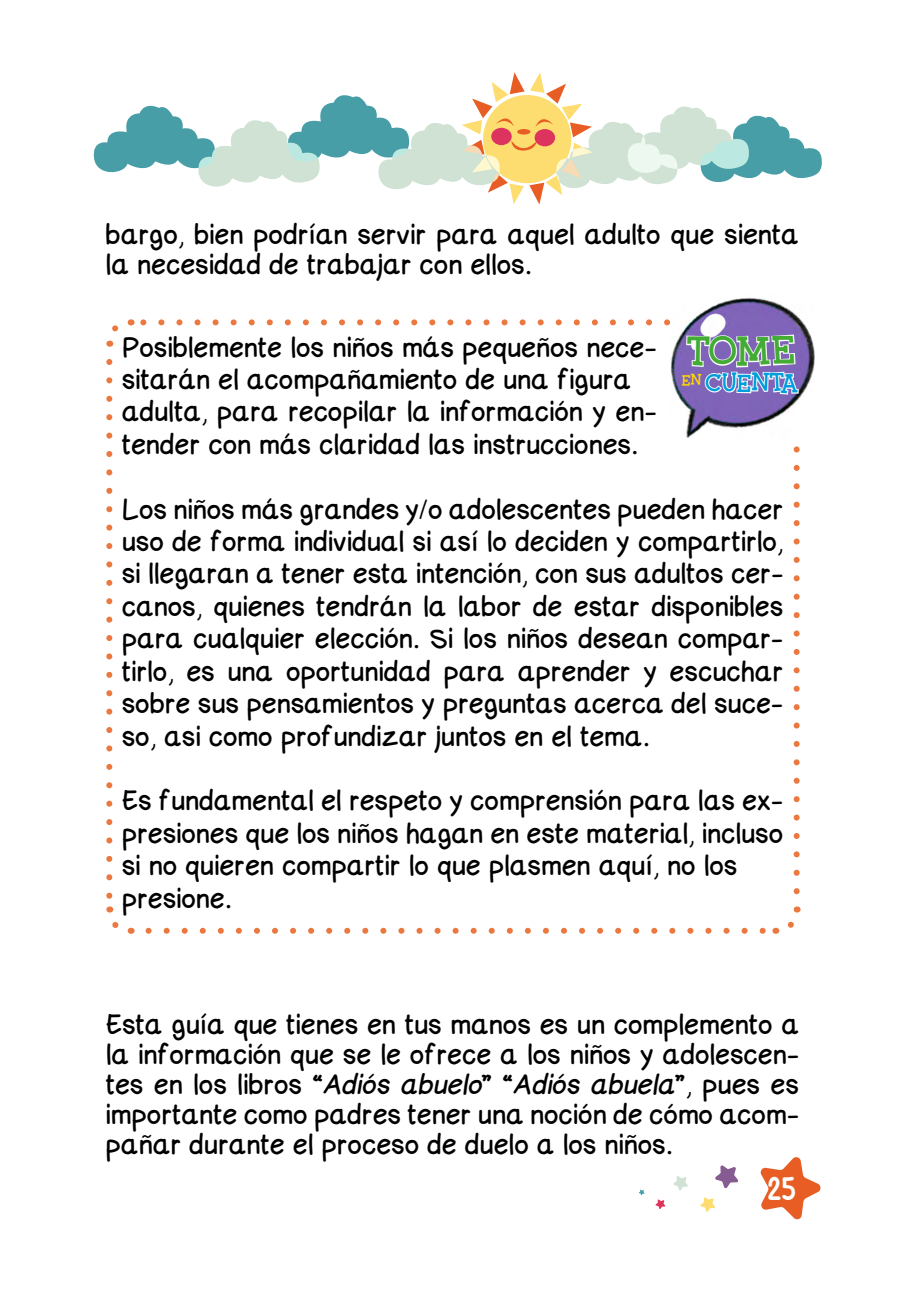
<style>
.page{position:relative;width:906px;height:1289px;background:#fff}
.page>*{position:absolute;margin:0;border:0;box-sizing:border-box;transform-origin:0 0}
.t1{font:36px "Twiddlestix";color:#44ac34}
.t2{font:33px "Jelly Anika";color:#fff}
.t3{font:27px/32.4px "Comic Neue Sans ID";color:#000}
.t4{font:22.5px "Twiddlestix";color:#009ddc}
.t5{font:13.65px "Twiddlestix";color:#ffd700}
.s1{font-style:italic}
</style>
<div class="page">
<svg style="left:94px;top:72px;width:728px;height:132px"></svg>
<svg style="left:715px;top:1165px;width:23px;height:23px"></svg>
<svg style="left:673px;top:1176px;width:15px;height:14px"></svg>
<svg style="left:700px;top:1197px;width:15px;height:14px"></svg>
<svg style="left:655px;top:1199px;width:10px;height:9px"></svg>
<svg style="left:639px;top:1189px;width:5px;height:6px"></svg>
<svg style="left:760px;top:1157px;width:60px;height:62px"></svg>
<svg style="left:106px;top:362px;width:6px;height:537px"></svg>
<svg style="left:148px;top:927px;width:618px;height:6px"></svg>
<svg style="left:106px;top:325px;width:13px;height:21px"></svg>
<svg style="left:107px;top:906px;width:25px;height:28px"></svg>
<svg style="left:787px;top:906px;width:14px;height:22px"></svg>
<img style="left:697px;top:298px;width:118px;height:101px">
<svg style="left:807px;top:298px;width:4px;height:11px"></svg>
<svg style="left:140px;top:316px;width:659px;height:575px"></svg>
<p class="t3" style="left:106px;top:220px;width:695px;line-height:30px">bargo, bien podrían servir para aquel adulto que sienta la necesidad de trabajar con ellos.</p>
<p class="t3" style="left:122px;top:331px;width:536px">Posiblemente los niños más pequeños nece&shy;sitarán el acompañamiento de una figura adulta, para recopilar la información y en&shy;tender con más claridad las instrucciones.</p>
<h1 class="t1" style="left:687px;top:324px;width:110px">TOME</h1>
<p class="t4" style="left:705px;top:366px;width:94px">CUENTA</p>
<p class="t5" style="left:682px;top:370px;width:21px">EN</p>
<p class="t3" style="left:122px;top:493px;width:663px;text-align:justify">Los niños más grandes y/o adolescentes pueden hacer uso de forma individual si así lo deciden y compartirlo, si llegaran a tener esta intención, con sus adultos cer&shy;canos, quienes tendrán la labor de estar disponibles para cualquier elección. Si los niños desean compar&shy;tirlo, es una oportunidad para aprender y escuchar sobre sus pensamientos y preguntas acerca del suce&shy;so, asi como profundizar juntos en el tema.</p>
<p class="t3" style="left:122px;top:785px;width:663px">Es fundamental el respeto y comprensión para las ex&shy;presiones que los niños hagan en este material, incluso si no quieren compartir lo que plasmen aquí, no los presione.</p>
<p class="t3" style="left:106px;top:1010px;width:695px;line-height:30px;text-align:justify">Esta guía que tienes en tus manos es un complemento a la información que se le ofrece a los niños y adolescen&shy;t e s e n l o s l i b r o s “ <span class="s1">Adiós abuelo</span>” “ <span class="s1">Adiós abuela</span>” , p u e s e s importante como padres tener una noción de cómo acom&shy;pañar durante el proceso de duelo a los niños.</p>
<p class="t2" style="left:768px;top:1175px;width:30px">25</p>
</div>
